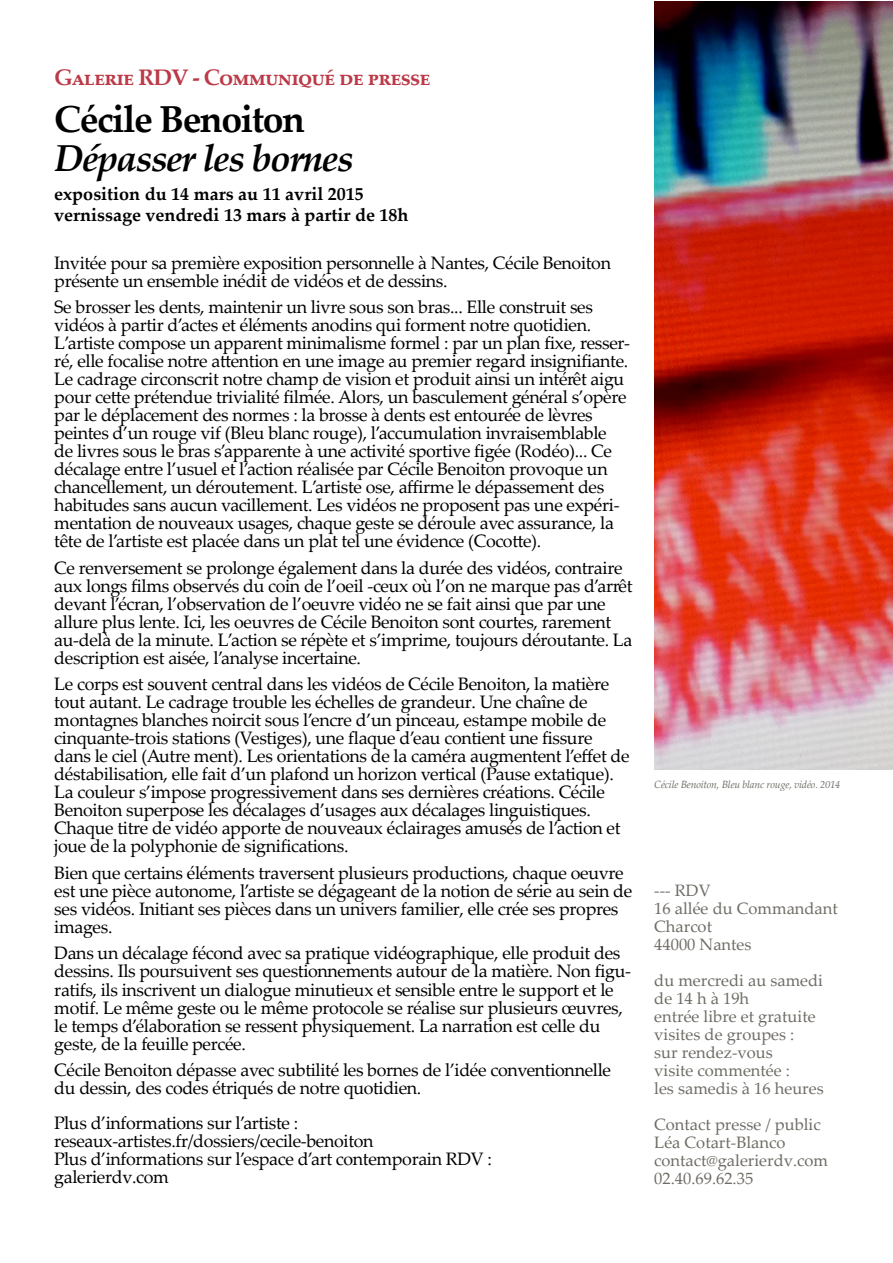
<style>
.page{position:relative;width:893px;height:1263px;background:#fff}
.page>*{position:absolute;margin:0;border:0;box-sizing:border-box;transform-origin:0 0}
.t1{font:italic 700 37.5px "Palatino Linotype";letter-spacing:-.04em;color:#000}
.t2{font:700 37.5px "Palatino Linotype";letter-spacing:-.04em;color:#000}
.t3{font:700 22.5px "Palatino Linotype";letter-spacing:-.04em;color:#bc3947}
.t4{font:18px/18px "Palatino Linotype";letter-spacing:-.02em;color:#000}
.t5{font:700 18px/21px "Palatino Linotype";color:#000}
.t6{font:16.5px/18px "Palatino Linotype";color:#6f6c65}
.t7{font:italic 10.5px "Palatino Linotype";letter-spacing:-.02em;color:#6f6c65}
</style>
<div class="page">
<img style="left:654px;top:2px;width:239px;height:767px">
<p class="t3" style="left:54px;top:62px;width:378px">Galerie RDV - Communiqué de presse</p>
<h1 class="t2" style="left:54px;top:93px;width:252px">Cécile Benoiton</h1>
<h1 class="t1" style="left:54px;top:132px;width:301px">Dépasser les bornes</h1>
<p class="t5" style="left:54px;top:183px;width:356px">exposition du 14 mars au 11 avril 2015 vernissage vendredi 13 mars à partir de 18h</p>
<p class="t4" style="left:54px;top:253px;width:558px">Invitée pour sa première exposition personnelle à Nantes, Cécile Benoiton présente un ensemble inédit de vidéos et de dessins.</p>
<p class="t4" style="left:54px;top:298px;width:577px">Se brosser les dents, maintenir un livre sous son bras... Elle construit ses vidéos à partir d’actes et éléments anodins qui forment notre quotidien.<br>L’artiste compose un apparent minimalisme formel : par un plan fixe, resser&shy;ré, elle focalise notre attention en une image au premier regard insignifiante.<br>Le cadrage circonscrit notre champ de vision et produit ainsi un intérêt aigu pour cette prétendue trivialité filmée. Alors, un basculement général s’opère par le déplacement des normes : la brosse à dents est entourée de lèvres peintes d’un rouge vif (Bleu blanc rouge), l’accumulation invraisemblable de livres sous le bras s’apparente à une activité sportive figée (Rodéo)... Ce décalage entre l’usuel et l’action réalisée par Cécile Benoiton provoque un chancellement, un déroutement. L’artiste ose, affirme le dépassement des habitudes sans aucun vacillement. Les vidéos ne proposent pas une expéri&shy;mentation de nouveaux usages, chaque geste se déroule avec assurance, la tête de l’artiste est placée dans un plat tel une évidence (Cocotte).</p>
<p class="t4" style="left:54px;top:558px;width:580px">Ce renversement se prolonge également dans la durée des vidéos, contraire aux longs films observés du coin de l’oeil -ceux où l’on ne marque pas d’arrêt devant l’écran, l’observation de l’oeuvre vidéo ne se fait ainsi que par une allure plus lente. Ici, les oeuvres de Cécile Benoiton sont courtes, rarement au-delà de la minute. L’action se répète et s’imprime, toujours déroutante. La description est aisée, l’analyse incertaine.</p>
<p class="t4" style="left:54px;top:675px;width:577px">Le corps est souvent central dans les vidéos de Cécile Benoiton, la matière tout autant. Le cadrage trouble les échelles de grandeur. Une chaîne de montagnes blanches noircit sous l’encre d’un pinceau, estampe mobile de cinquante-trois stations (Vestiges), une flaque d’eau contient une fissure dans le ciel (Autre ment). Les orientations de la caméra augmentent l’effet de déstabilisation, elle fait d’un plafond un horizon vertical (Pause extatique).<br>La couleur s’impose progressivement dans ses dernières créations. Cécile Benoiton superpose les décalages d’usages aux décalages linguistiques.<br>Chaque titre de vidéo apporte de nouveaux éclairages amusés de l’action et joue de la polyphonie de significations.</p>
<p class="t4" style="left:54px;top:863px;width:579px">Bien que certains éléments traversent plusieurs productions, chaque oeuvre est une pièce autonome, l’artiste se dégageant de la notion de série au sein de ses vidéos. Initiant ses pièces dans un univers familier, elle crée ses propres images.</p>
<p class="t4" style="left:54px;top:944px;width:578px">Dans un décalage fécond avec sa pratique vidéographique, elle produit des dessins. Ils poursuivent ses questionnements autour de la matière. Non figu&shy;ratifs, ils inscrivent un dialogue minutieux et sensible entre le support et le motif. Le même geste ou le même protocole se réalise sur plusieurs œuvres, le temps d’élaboration se ressent physiquement. La narration est celle du geste, de la feuille percée.</p>
<p class="t4" style="left:54px;top:1060px;width:558px">Cécile Benoiton dépasse avec subtilité les bornes de l’idée conventionnelle du dessin, des codes étriqués de notre quotidien.</p>
<p class="t4" style="left:54px;top:1113px;width:439px">Plus d’informations sur l’artiste : reseaux-artistes.fr/dossiers/cecile-benoiton<br>Plus d’informations sur l’espace d’art contemporain RDV : galerierdv.com</p>
<p class="t7" style="left:654px;top:777px;width:188px">Cécile Benoiton, Bleu blanc rouge, vidéo. 2014</p>
<p class="t6" style="left:654px;top:881px;width:185px">--- RDV<br>16 allée du Commandant<br>Charcot<br>44000 Nantes</p>
<p class="t6" style="left:654px;top:971px;width:171px">du mercredi au samedi de 14 h à 19h<br>entrée libre et gratuite visites de groupes :<br>sur rendez-vous<br>visite commentée :<br>les samedis à 16 heures</p>
<p class="t6" style="left:654px;top:1115px;width:175px">Contact presse / public<br>Léa Cotart-Blanco contact@galerierdv.com<br>02.40.69.62.35</p>
</div>
